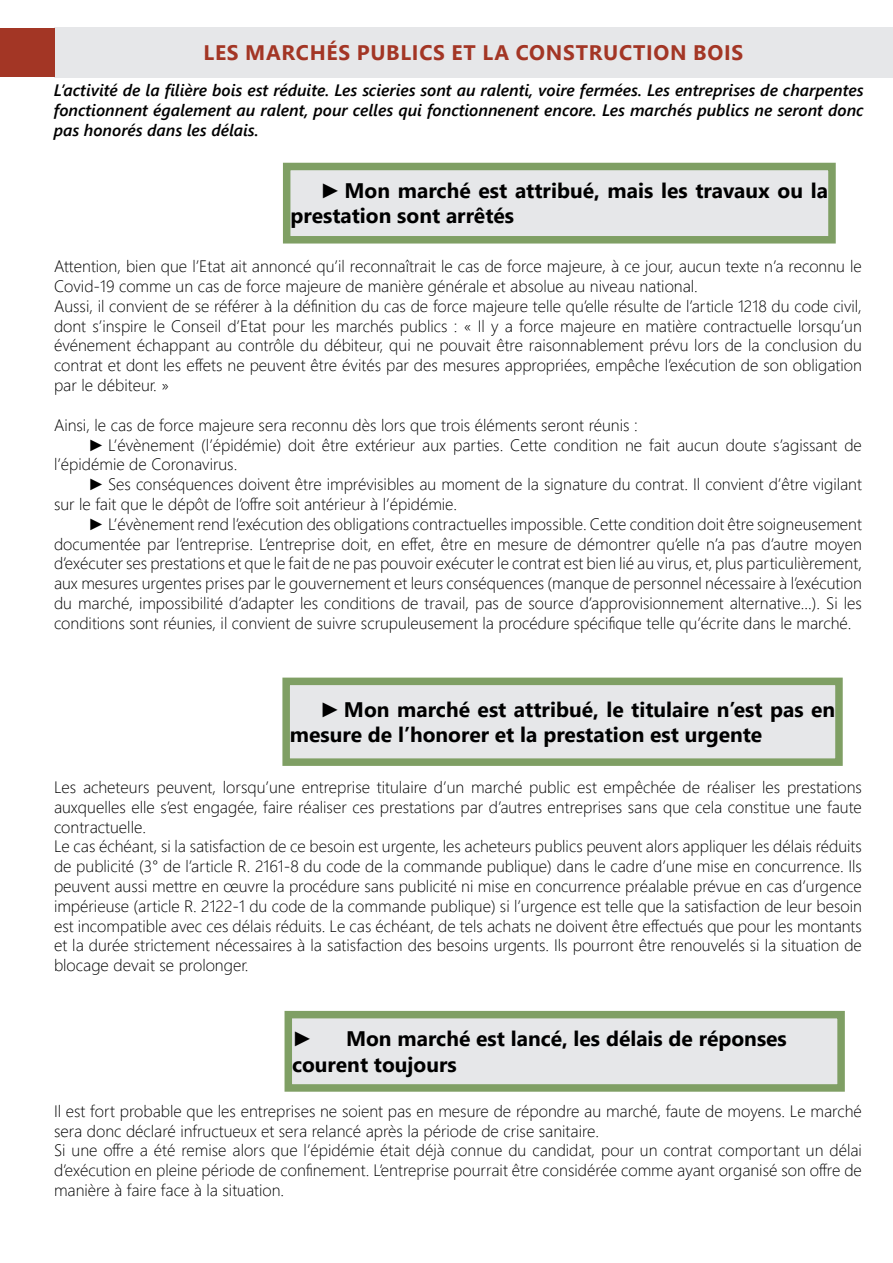
<style>
.page{position:relative;width:893px;height:1263px;background:#fff}
.page>*{position:absolute;margin:0;border:0;box-sizing:border-box;transform-origin:0 0}
.t1{font:700 21px/25.2px "Segoe UI";color:#000}
.t2{font:700 21px "Segoe UI";letter-spacing:.035em;color:#a33625}
.t3{font:21px "Century Gothic";color:#000}
.t4{font:300 16.5px/19.8px "Segoe UI";color:#000;text-align:justify}
.t5{font:italic 600 16.5px/19.8px "Segoe UI";color:#000;text-align:justify}
.s1{font-family:"Century Gothic";font-weight:400}
</style>
<div class="page">
<div style="left:54px;top:28px;width:839px;height:50px;background:#e6e7e9"></div>
<div style="left:0;top:28px;width:54px;height:48px;background:#a33625"></div>
<div style="left:287px;top:166px;width:545px;height:74px;background:#e6e7e9"></div>
<div style="left:283px;top:163px;width:553px;height:80px;border:8px solid #7f9f64"></div>
<div style="left:286px;top:681px;width:553px;height:81px;background:#e6e7e9"></div>
<div style="left:282px;top:678px;width:561px;height:88px;border:8px solid #7f9f64"></div>
<div style="left:288px;top:1015px;width:553px;height:73px;background:#e6e7e9"></div>
<div style="left:285px;top:1011px;width:560px;height:81px;border:8px solid #7f9f64"></div>
<p class="t2" style="left:204px;top:33px;width:541px">LES MARCHÉS PUBLICS ET LA CONSTRUCTION BOIS</p>
<p class="t5" style="left:54px;top:78px;width:811px">L’activité de la filière bois est réduite. Les scieries sont au ralenti, voire fermées. Les entreprises de charpentes fonctionnent également au ralent, pour celles qui fonctionnenent encore. Les marchés publics ne seront donc pas honorés dans les délais.</p>
<p class="t1" style="left:290px;top:176px;width:539px;text-indent:30px"><span class="s1">►</span> Mon marché est attribué, mais les travaux ou la prestation sont arrêtés</p>
<p class="t4" style="left:54px;top:255px;width:809px">Attention, bien que l’Etat ait annoncé qu’il reconnaîtrait le cas de force majeure, à ce jour, aucun texte n’a reconnu le<br>Covid-19 comme un cas de force majeure de manière générale et absolue au niveau national.</p>
<p class="t4" style="left:54px;top:295px;width:809px">Aussi, il convient de se référer à la définition du cas de force majeure telle qu’elle résulte de l’article 1218 du code civil, dont s’inspire le Conseil d’Etat pour les marchés publics : « Il y a force majeure en matière contractuelle lorsqu’un événement échappant au contrôle du débiteur, qui ne pouvait être raisonnablement prévu lors de la conclusion du contrat et dont les effets ne peuvent être évités par des mesures appropriées, empêche l’exécution de son obligation par le débiteur. »</p>
<p class="t4" style="left:54px;top:413px;width:585px">Ainsi, le cas de force majeure sera reconnu dès lors que trois éléments seront réunis :</p>
<p class="t4" style="left:54px;top:433px;width:809px;text-indent:34px"><span class="s1">►</span> L’évènement (l’épidémie) doit être extérieur aux parties. Cette condition ne fait aucun doute s’agissant de l’épidémie de Coronavirus.</p>
<p class="t4" style="left:54px;top:473px;width:809px;text-indent:34px"><span class="s1">►</span> Ses conséquences doivent être imprévisibles au moment de la signature du contrat. Il convient d’être vigilant sur le fait que le dépôt de l’offre soit antérieur à l’épidémie.</p>
<p class="t4" style="left:54px;top:512px;width:809px;text-indent:34px"><span class="s1">►</span> L’évènement rend l’exécution des obligations contractuelles impossible. Cette condition doit être soigneusement documentée par l’entreprise. L’entreprise doit, en effet, être en mesure de démontrer qu’elle n’a pas d’autre moyen d’exécuter ses prestations et que le fait de ne pas pouvoir exécuter le contrat est bien lié au virus, et, plus particulièrement, aux mesures urgentes prises par le gouvernement et leurs conséquences (manque de personnel nécessaire à l’exécution du marché, impossibilité d’adapter les conditions de travail, pas de source d’approvisionnement alternative…). Si les conditions sont réunies, il convient de suivre scrupuleusement la procédure spécifique telle qu’écrite dans le marché.</p>
<p class="t1" style="left:290px;top:695px;width:547px;text-indent:30px"><span class="s1">►</span> Mon marché est attribué, le titulaire n’est pas en mesure de l’honorer et la prestation est urgente</p>
<p class="t4" style="left:54px;top:776px;width:809px">Les acheteurs peuvent, lorsqu’une entreprise titulaire d’un marché public est empêchée de réaliser les prestations auxquelles elle s’est engagée, faire réaliser ces prestations par d’autres entreprises sans que cela constitue une faute contractuelle.</p>
<p class="t4" style="left:54px;top:835px;width:809px">Le cas échéant, si la satisfaction de ce besoin est urgente, les acheteurs publics peuvent alors appliquer les délais réduits de publicité (3° de l’article R. 2161-8 du code de la commande publique) dans le cadre d’une mise en concurrence. Ils peuvent aussi mettre en œuvre la procédure sans publicité ni mise en concurrence préalable prévue en cas d’urgence impérieuse (article R. 2122-1 du code de la commande publique) si l’urgence est telle que la satisfaction de leur besoin est incompatible avec ces délais réduits. Le cas échéant, de tels achats ne doivent être effectués que pour les montants et la durée strictement nécessaires à la satisfaction des besoins urgents. Ils pourront être renouvelés si la situation de blocage devait se prolonger.</p>
<p class="t1" style="left:292px;top:1025px;width:496px;text-indent:54px">Mon marché est lancé, les délais de réponses courent toujours</p>
<p class="t4" style="left:54px;top:1099px;width:809px">Il est fort probable que les entreprises ne soient pas en mesure de répondre au marché, faute de moyens. Le marché sera donc déclaré infructueux et sera relancé après la période de crise sanitaire.</p>
<p class="t4" style="left:54px;top:1139px;width:809px">Si une offre a été remise alors que l’épidémie était déjà connue du candidat, pour un contrat comportant un délai d’exécution en pleine période de confinement. L’entreprise pourrait être considérée comme ayant organisé son offre de manière à faire face à la situation.</p>
<p class="t3" style="left:292px;top:1024px;width:22px">►</p>
</div>
